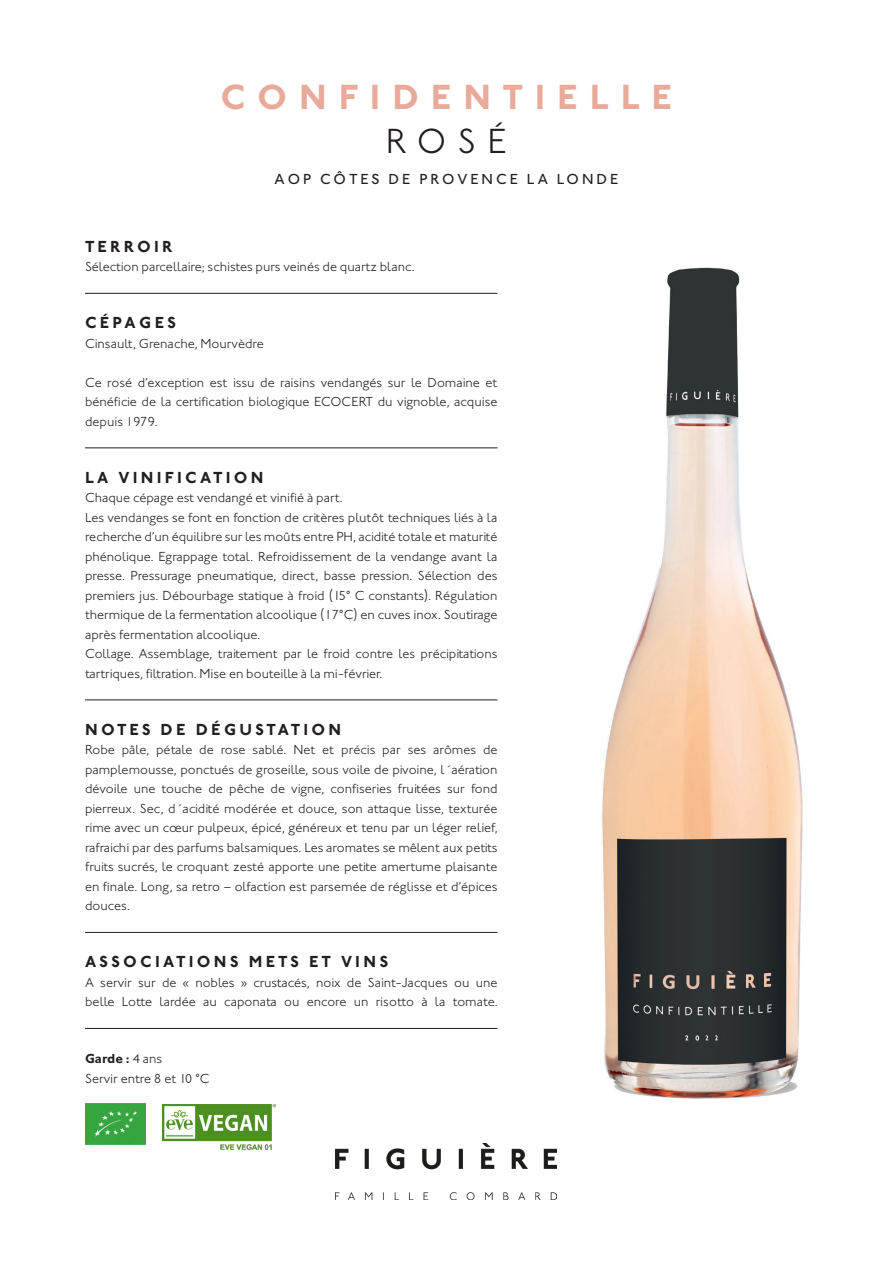
<style>
.page{position:relative;width:893px;height:1263px;background:#fff}
.page>*{position:absolute;margin:0;border:0;box-sizing:border-box;transform-origin:0 0}
.t1{font:700 36px "Johnston ITC Std";letter-spacing:.33em;color:#e8ab99}
.t2{font:300 36px "Johnston ITC Std";color:#231f20}
.t3{font:700 16.5px "Johnston ITC Std";letter-spacing:.2em;color:#231f20}
.t4{font:500 15px "Johnston ITC Std";letter-spacing:.2em;color:#231f20}
.t5{font:300 13.5px/19.5px "Johnston ITC Std";color:#231f20;text-align:justify}
.t6{font:700 13.5px "Johnston ITC Std";color:#231f20}
.s1{font-weight:300}
</style>
<div class="page">
<hr style="left:85px;top:293px;width:412px;height:1px;background:#231f20">
<hr style="left:85px;top:448px;width:412px;height:1px;background:#231f20">
<hr style="left:85px;top:700px;width:412px;height:1px;background:#231f20">
<hr style="left:85px;top:932px;width:412px;height:1px;background:#231f20">
<hr style="left:85px;top:1028px;width:412px;height:1px;background:#231f20">
<img style="left:601px;top:267px;width:202px;height:832px">
<img style="left:335px;top:1143px;width:222px;height:57px">
<img style="left:163px;top:1104px;width:112px;height:46px">
<img style="left:85px;top:1103px;width:60px;height:41px">
<p class="t1" style="left:221px;top:75px;width:453px">CONFIDENTIELLE</p>
<p class="t2" style="left:386px;top:120px;width:123px">ROSÉ</p>
<p class="t4" style="left:275px;top:170px;width:345px">AOP CÔTES DE PROVENCE LA LONDE</p>
<p class="t3" style="left:85px;top:236px;width:89px">TERROIR</p>
<p class="t5" style="left:85px;top:257px;width:331px">Sélection parcellaire; schistes purs veinés de quartz blanc.</p>
<p class="t3" style="left:85px;top:313px;width:92px">CÉPAGES</p>
<p class="t5" style="left:85px;top:334px;width:180px">Cinsault, Grenache, Mourvèdre</p>
<p class="t5" style="left:85px;top:373px;width:414px">Ce rosé d’exception est issu de raisins vendangés sur le Domaine et bénéficie de la certification biologique ECOCERT du vignoble, acquise depuis 1979.</p>
<p class="t3" style="left:85px;top:467px;width:180px">LA VINIFICATION</p>
<p class="t5" style="left:85px;top:488px;width:259px">Chaque cépage est vendangé et vinifié à part.</p>
<p class="t5" style="left:85px;top:508px;width:414px">Les vendanges se font en fonction de critères plutôt techniques liés à la recherche d’un équilibre sur les moûts entre PH, acidité totale et maturité phénolique. Egrappage total. Refroidissement de la vendange avant la presse. Pressurage pneumatique, direct, basse pression. Sélection des premiers jus. Débourbage statique à froid (15° C constants). Régulation thermique de la fermentation alcoolique (17°C) en cuves inox. Soutirage après fermentation alcoolique.</p>
<p class="t5" style="left:85px;top:644px;width:414px">Collage. Assemblage, traitement par le froid contre les précipitations tartriques, filtration. Mise en bouteille à la mi-février.</p>
<p class="t3" style="left:85px;top:719px;width:258px">NOTES DE DÉGUSTATION</p>
<p class="t5" style="left:85px;top:740px;width:414px">Robe pâle, pétale de rose sablé. Net et précis par ses arômes de pamplemousse, ponctués de groseille, sous voile de pivoine, l´aération dévoile une touche de pêche de vigne, confiseries fruitées sur fond pierreux. Sec, d´acidité modérée et douce, son attaque lisse, texturée rime avec un cœur pulpeux, épicé, généreux et tenu par un léger relief, rafraichi par des parfums balsamiques. Les aromates se mêlent aux petits fruits sucrés, le croquant zesté apporte une petite amertume plaisante en finale. Long, sa retro – olfaction est parsemée de réglisse et d’épices douces.</p>
<p class="t3" style="left:85px;top:952px;width:305px">ASSOCIATIONS METS ET VINS</p>
<p class="t5" style="left:85px;top:973px;width:414px">A servir sur de « nobles » crustacés, noix de Saint-Jacques ou une belle Lotte lardée au caponata ou encore un risotto à la tomate.</p>
<p class="t6" style="left:85px;top:1051px;width:79px">Garde : <span class="s1">4 ans</span></p>
<p class="t5" style="left:85px;top:1069px;width:126px">Servir entre 8 et 10 °C</p>
</div>
